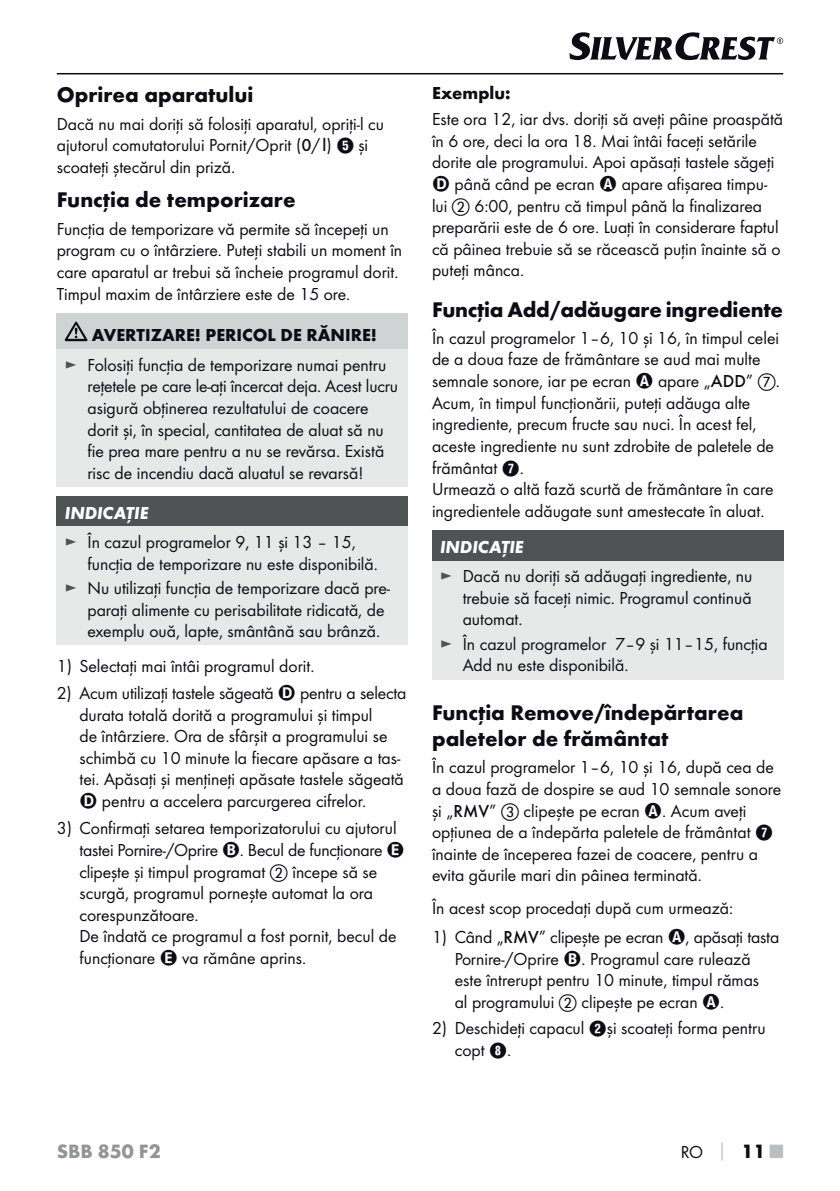
<style>
.page{position:relative;width:840px;height:1191px;background:#fff}
.page>*{position:absolute;margin:0;border:0;box-sizing:border-box;transform-origin:0 0}
.t1{font:700 22px/26px "Futura";color:#0d0b14}
.t2{font:700 20px "Futura";color:#919598}
.t3{font:18px/21.6px "Futura Boo";color:#0d0b14}
.t4{font:700 18px "Futura";color:#0d0b14}
.t5{font:italic 700 18px "Futura";color:#fff}
.s1{font-family:"Futura";font-weight:500}
.s2{font-family:"Hako PI Nummern"}
.s3{color:#505356}
.s4{font-family:"European Pi One"}
.s5{font-family:"Futura";font-weight:700;color:#b9bec0}
.s6{font-family:"Futura";font-weight:700;font-size:20px}
.s7{font-family:"Futura";font-weight:700;font-size:20px;color:#b9bec0}
</style>
<div class="page">
<hr style="left:57px;top:73px;width:725px;height:1px;background:#0d0b14">
<svg style="left:569px;top:32px;width:213px;height:28px"></svg>
<div style="left:57px;top:313px;width:351px;height:36px;background:#d0d3d3"></div>
<div style="left:57px;top:349px;width:351px;height:138px;background:#e6e9e8"></div>
<svg style="left:65px;top:322px;width:22px;height:19px"></svg>
<div style="left:57px;top:496px;width:351px;height:30px;background:#505356"></div>
<div style="left:57px;top:526px;width:351px;height:119px;background:#e6e9e8"></div>
<div style="left:432px;top:530px;width:351px;height:30px;background:#505356"></div>
<div style="left:432px;top:560px;width:351px;height:119px;background:#e6e9e8"></div>
<p class="t1" style="left:57px;top:84px;width:198px">Oprirea aparatului</p>
<p class="t3" style="left:57px;top:114px;width:328px">Dacă nu mai doriţi să folosiţi aparatul, opriţi-l cu ajutorul comutatorului Pornit/Oprit (<span class="s1">0</span>/ <span class="s1">l</span>) <span class="s2">5</span> și scoateţi ștecărul din priză.</p>
<p class="t1" style="left:57px;top:189px;width:240px">Funcţia de temporizare</p>
<p class="t3" style="left:57px;top:219px;width:347px">Funcţia de temporizare vă permite să începeţi un program cu o întârziere. Puteţi stabili un moment în care aparatul ar trebui să încheie programul dorit.<br>Timpul maxim de întârziere este de 15 ore.</p>
<p class="t4" style="left:92px;top:328px;width:286px">AVERTIZARE! PERICOL DE RĂNIRE!</p>
<p class="t3" style="left:87px;top:355px;width:312px;text-indent:-23px"><span class="s3">►</span> Folosiţi funcţia de temporizare numai pentru reţetele pe care le-aţi încercat deja. Acest lucru asigură obţinerea rezultatului de coacere dorit și, în special, cantitatea de aluat să nu fie prea mare pentru a nu se revărsa. Există risc de incendiu dacă aluatul se revarsă!</p>
<p class="t5" style="left:65px;top:506px;width:85px">INDICAŢIE</p>
<p class="t3" style="left:87px;top:532px;width:292px;text-indent:-23px"><span class="s3">►</span> În cazul programelor 9, 11 și 13 – 15, funcţia de temporizare nu este disponibilă.</p>
<p class="t3" style="left:87px;top:578px;width:304px;text-indent:-23px"><span class="s3">►</span> Nu utilizaţi funcţia de temporizare dacă pre&shy;paraţi alimente cu perisabilitate ridicată, de exemplu ouă, lapte, smântână sau brânză.</p>
<p class="t3" style="left:57px;top:656px;width:259px">1) Selectaţi mai întâi programul dorit.</p>
<p class="t3" style="left:57px;top:683px;width:218px">2) Acum utilizaţi tastele săgeată</p>
<p class="t3" style="left:300px;top:683px;width:108px">pentru a selecta</p>
<p class="t3" style="left:79px;top:705px;width:294px">durata totală dorită a programului și timpul</p>
<p class="t3" style="left:79px;top:726px;width:309px">de întârziere. Ora de sfârșit a programului se</p>
<p class="t3" style="left:79px;top:748px;width:322px">schimbă cu 10 minute la fiecare apăsare a tas-</p>
<p class="t3" style="left:79px;top:769px;width:326px">tei. Apăsaţi și menţineţi apăsate tastele săgeată</p>
<p class="t3" style="left:102px;top:791px;width:265px">pentru a accelera parcurgerea cifrelor.</p>
<p class="t3" style="left:79px;top:818px;width:318px;text-indent:-23px">3) Confirmaţi setarea temporizatorului cu ajutorul tastei Pornire-/Oprire . Becul de funcţionare clipește și timpul programat <span class="s4">b</span> începe să se scurgă, programul pornește automat la ora corespunzătoare.<br>De îndată ce programul a fost pornit, becul de funcţionare</p>
<p class="t3" style="left:182px;top:948px;width:125px">va rămâne aprins.</p>
<p class="t4" style="left:432px;top:86px;width:80px">Exemplu:</p>
<p class="t3" style="left:432px;top:109px;width:352px">Este ora 12, iar dvs. doriţi să aveţi pâine proaspătă</p>
<p class="t3" style="left:432px;top:131px;width:326px">în 6 ore, deci la ora 18. Mai întâi faceţi setările</p>
<p class="t3" style="left:432px;top:152px;width:343px">dorite ale programului. Apoi apăsaţi tastele săgeţi</p>
<p class="t3" style="left:454px;top:174px;width:142px">până când pe ecran</p>
<p class="t3" style="left:432px;top:174px;width:350px;text-indent:190px">apare afișarea timpu&shy;lui <span class="s4">b</span> 6:00, pentru că timpul până la finalizarea preparării este de 6 ore. Luaţi în considerare faptul că pâinea trebuie să se răcească puţin înainte să o puteţi mânca.</p>
<p class="t1" style="left:432px;top:298px;width:352px">Funcţia Add/adăugare ingrediente</p>
<p class="t3" style="left:432px;top:328px;width:348px">În cazul programelor 1–6, 10 și 16, în timpul celei de a doua faze de frământare se aud mai multe semnale sonore, iar pe ecran</p>
<p class="t3" style="left:432px;top:371px;width:349px;text-indent:226px">apare „<span class="s1">ADD</span>” <span class="s4">g</span>.<br>Acum, în timpul funcţionării, puteţi adăuga alte ingrediente, precum fructe sau nuci. În acest fel, aceste ingrediente nu sunt zdrobite de paletele de frământat <span class="s2">7</span>.<br>Urmează o altă fază scurtă de frământare în care ingredientele adăugate sunt amestecate în aluat.</p>
<p class="t5" style="left:440px;top:540px;width:85px">INDICAŢIE</p>
<p class="t3" style="left:462px;top:566px;width:291px;text-align:justify;text-indent:-23px"><span class="s3">►</span> Dacă nu doriţi să adăugaţi ingrediente, nu trebuie să faceţi nimic. Programul continuă automat.</p>
<p class="t3" style="left:462px;top:634px;width:306px;text-indent:-23px"><span class="s3">►</span> În cazul programelor 7–9 și 11–15, funcţia<br>Add nu este disponibilă.</p>
<p class="t1" style="left:432px;top:701px;width:312px">Funcţia Remove/îndepărtarea paletelor de frământat</p>
<p class="t3" style="left:432px;top:757px;width:350px">În cazul programelor 1–6, 10 și 16, după cea de a doua fază de dospire se aud 10 semnale sonore și „<span class="s1">RMV</span>” <span class="s4">c</span> clipește pe ecran . Acum aveţi opţiunea de a îndepărta paletele de frământat <span class="s2">7 </span>înainte de începerea fazei de coacere, pentru a evita găurile mari din pâinea terminată.</p>
<p class="t3" style="left:432px;top:898px;width:302px">În acest scop procedaţi după cum urmează:</p>
<p class="t3" style="left:454px;top:927px;width:326px;text-indent:-23px">1) Când „<span class="s1">RMV</span>” clipește pe ecran , apăsaţi tasta<br>Pornire-/Oprire</p>
<p class="t3" style="left:454px;top:949px;width:306px;text-indent:127px">. Programul care rulează este întrerupt pentru 10 minute, timpul rămas al programului <span class="s4">b</span> clipește pe ecran .</p>
<p class="t3" style="left:454px;top:1018px;width:312px;text-indent:-23px">2) Deschideţi capacul <span class="s2">2</span>și scoateţi forma pentru copt <span class="s2">8</span>.</p>
<p class="t2" style="left:57px;top:1143px;width:105px">SBB 850 F2</p>
<p class="t3" style="left:680px;top:1142px;width:104px">RO <span class="s5">│</span> <span class="s6">11</span> <span class="s7">■</span></p>
</div>
